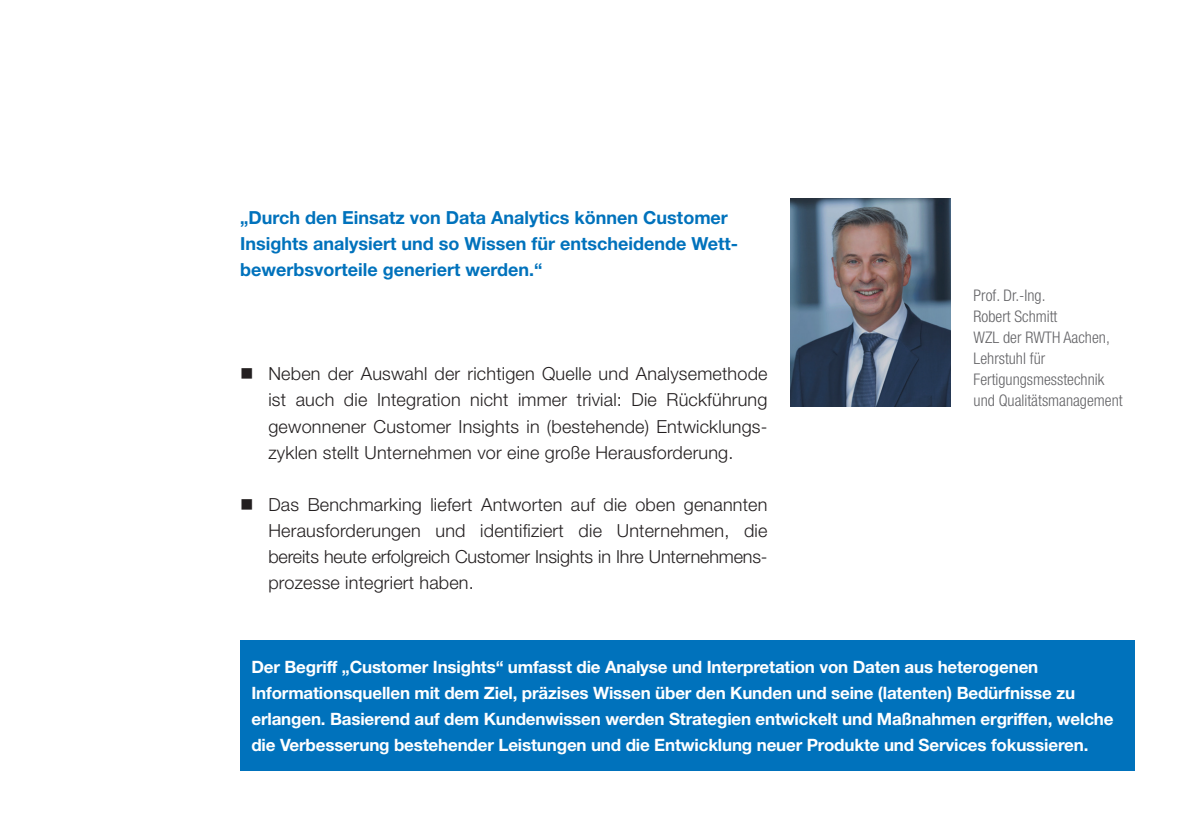
<style>
.page{position:relative;width:1191px;height:840px;background:#fff}
.page>*{position:absolute;margin:0;border:0;box-sizing:border-box;transform-origin:0 0}
.t1{font:300 18px/26px "Helvetica Neue LT Std";letter-spacing:.01em;color:#231f20;text-align:justify}
.t2{font:700 18px/26px "Helvetica Neue LT Std";color:#0072bc}
.t3{font:700 17px/26px "Helvetica Neue LT Std";letter-spacing:-.01em;color:#fff}
.t4{font:300 condensed 16px/21px "Helvetica Neue LT Std";color:#636366}
</style>
<div class="page">
<img style="left:790px;top:198px;width:161px;height:208px">
<div style="left:240px;top:640px;width:894px;height:130px;background:#0072bc"></div>
<p class="t2" style="left:240px;top:204px;width:498px">„Durch den Einsatz von Data Analytics können Customer<br>Insights analysiert und so Wissen für entscheidende Wett&shy;bewerbsvorteile generiert werden.“</p>
<p class="t1" style="left:268px;top:360px;width:500px;text-indent:-28px">■ Neben der Auswahl der richtigen Quelle und Analysemethode ist auch die Integration nicht immer trivial: Die Rückführung gewonnener Customer Insights in (bestehende) Entwicklungs&shy;zyklen stellt Unternehmen vor eine große Herausforderung.</p>
<p class="t1" style="left:268px;top:490px;width:500px;text-align:left;text-indent:-28px">■ Das Benchmarking liefert Antworten auf die oben genannten Herausforderungen und identifiziert die Unternehmen, die bereits heute erfolgreich Customer Insights in Ihre Unternehmens&shy;prozesse integriert haben.</p>
<p class="t4" style="left:973px;top:285px;width:150px">Prof. Dr.-Ing.<br>Robert Schmitt<br>WZL der RWTH Aachen,<br>Lehrstuhl für<br>Fertigungsmesstechnik und Qualitätsmanagement</p>
<p class="t3" style="left:251px;top:653px;width:863px">Der Begriff „Customer Insights“ umfasst die Analyse und Interpretation von Daten aus heterogenen Informationsquellen mit dem Ziel, präzises Wissen über den Kunden und seine (latenten) Bedürfnisse zu erlangen. Basierend auf dem Kundenwissen werden Strategien entwickelt und Maßnahmen ergriffen, welche die Verbesserung bestehender Leistungen und die Entwicklung neuer Produkte und Services fokussieren.</p>
</div>
